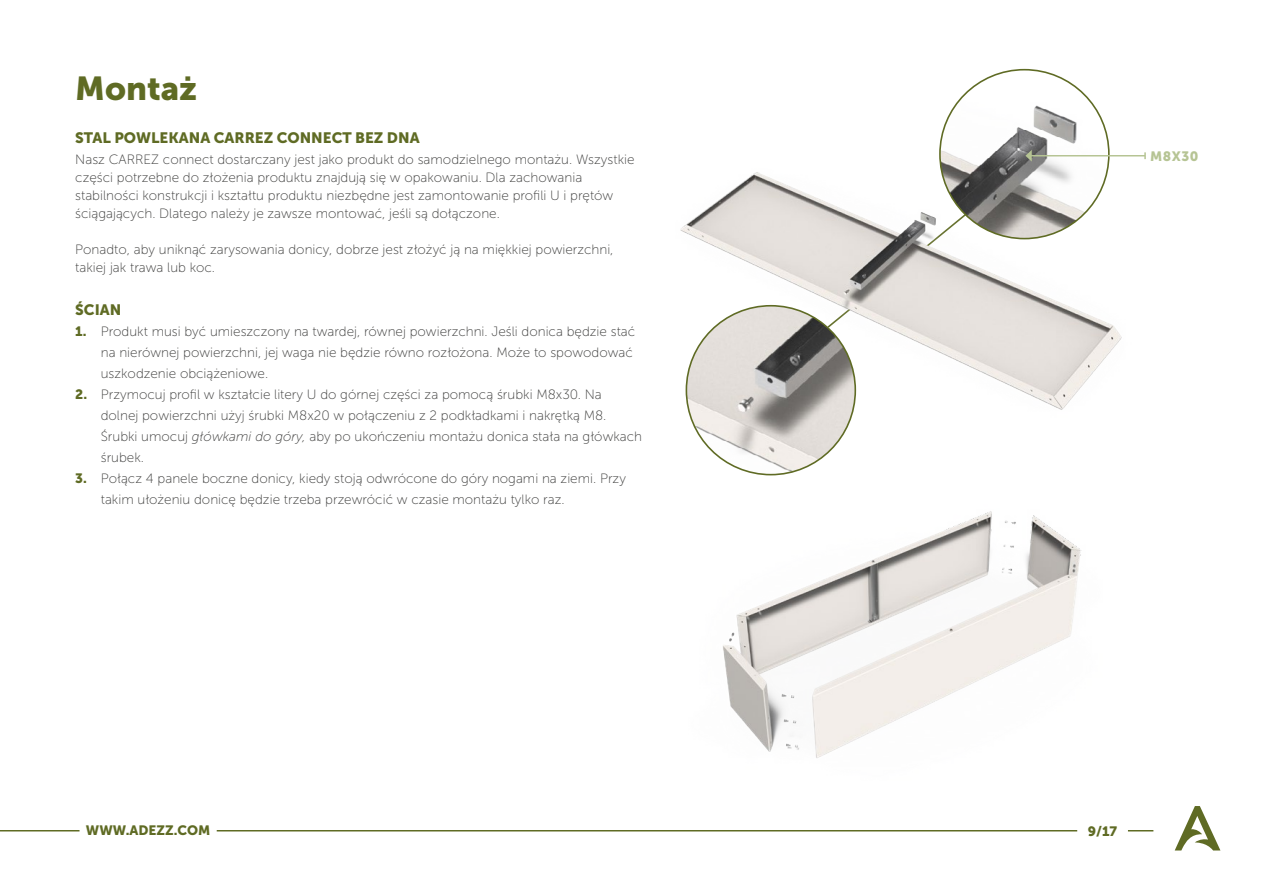
<style>
.page{position:relative;width:1263px;height:893px;background:#fff}
.page>*{position:absolute;margin:0;border:0;box-sizing:border-box;transform-origin:0 0}
.t1{font:33px "Museo Sans 900";color:#5f6b24}
.t2{font:15px "Museo Sans 900";color:#5f6b24}
.t3{font:13.5px/21px "Museo Sans 100";color:#3c3c3b}
.t4{font:13.5px "Museo Sans 900";color:#5f6b24}
.t5{font:13.5px "Museo Sans 900";letter-spacing:.04em;color:#b6c494}
.s1{font-family:"Museo Sans 900";color:#5f6b24}
.s2{font-style:italic}
</style>
<div class="page">
<svg style="left:1175px;top:806px;width:45px;height:44px"></svg>
<svg style="left:1128px;top:830px;width:25px;height:1px"></svg>
<hr style="left:0;top:830px;width:80px;height:1px;background:#5f6b24">
<hr style="left:217px;top:830px;width:860px;height:1px;background:#5f6b24">
<img style="left:680px;top:106px;width:456px;height:327px">
<img style="left:940px;top:70px;width:169px;height:169px;border-radius:84px">
<img style="left:686px;top:306px;width:169px;height:169px;border-radius:84px">
<img style="left:723px;top:511px;width:359px;height:247px">
<hr style="left:1031px;top:155px;width:114px;height:1px;background:#b6c494">
<svg style="left:1144px;top:152px;width:2px;height:7px"></svg>
<svg style="left:1025px;top:150px;width:7px;height:12px"></svg>
<h1 class="t1" style="left:75px;top:70px;width:123px">Montaż</h1>
<p class="t2" style="left:75px;top:129px;width:346px">STAL POWLEKANA CARREZ CONNECT BEZ DNA</p>
<p class="t3" style="left:75px;top:150px;width:561px;line-height:18px">Nasz CARREZ connect dostarczany jest jako produkt do samodzielnego montażu. Wszystkie części potrzebne do złożenia produktu znajdują się w opakowaniu. Dla zachowania stabilności konstrukcji i kształtu produktu niezbędne jest zamontowanie profili U i prętów ściągających. Dlatego należy je zawsze montować, jeśli są dołączone.</p>
<p class="t3" style="left:75px;top:240px;width:540px;line-height:18px">Ponadto, aby uniknąć zarysowania donicy, dobrze jest złożyć ją na miękkiej powierzchni, takiej jak trawa lub koc.</p>
<p class="t2" style="left:75px;top:301px;width:48px">ŚCIAN</p>
<p class="t3" style="left:101px;top:321px;width:536px;text-indent:-26px"><span class="s1">1.</span> Produkt musi być umieszczony na twardej, równej powierzchni. Jeśli donica będzie stać na nierównej powierzchni, jej waga nie będzie równo rozłożona. Może to spowodować uszkodzenie obciążeniowe.</p>
<p class="t3" style="left:101px;top:384px;width:543px;text-indent:-26px"><span class="s1">2.</span> Przymocuj profil w kształcie litery U do górnej części za pomocą śrubki M8x30. Na dolnej powierzchni użyj śrubki M8x20 w połączeniu z 2 podkładkami i nakrętką M8.<br>Śrubki umocuj <span class="s2">główkami do góry,</span> aby po ukończeniu montażu donica stała na główkach śrubek.</p>
<p class="t3" style="left:101px;top:468px;width:527px;text-indent:-26px"><span class="s1">3.</span> Połącz 4 panele boczne donicy, kiedy stoją odwrócone do góry nogami na ziemi. Przy takim ułożeniu donicę będzie trzeba przewrócić w czasie montażu tylko raz.</p>
<p class="t5" style="left:1150px;top:148px;width:50px">M8X30</p>
<p class="t4" style="left:86px;top:823px;width:126px">WWW.ADEZZ.COM</p>
<p class="t4" style="left:1088px;top:823px;width:31px">9/17</p>
</div>
